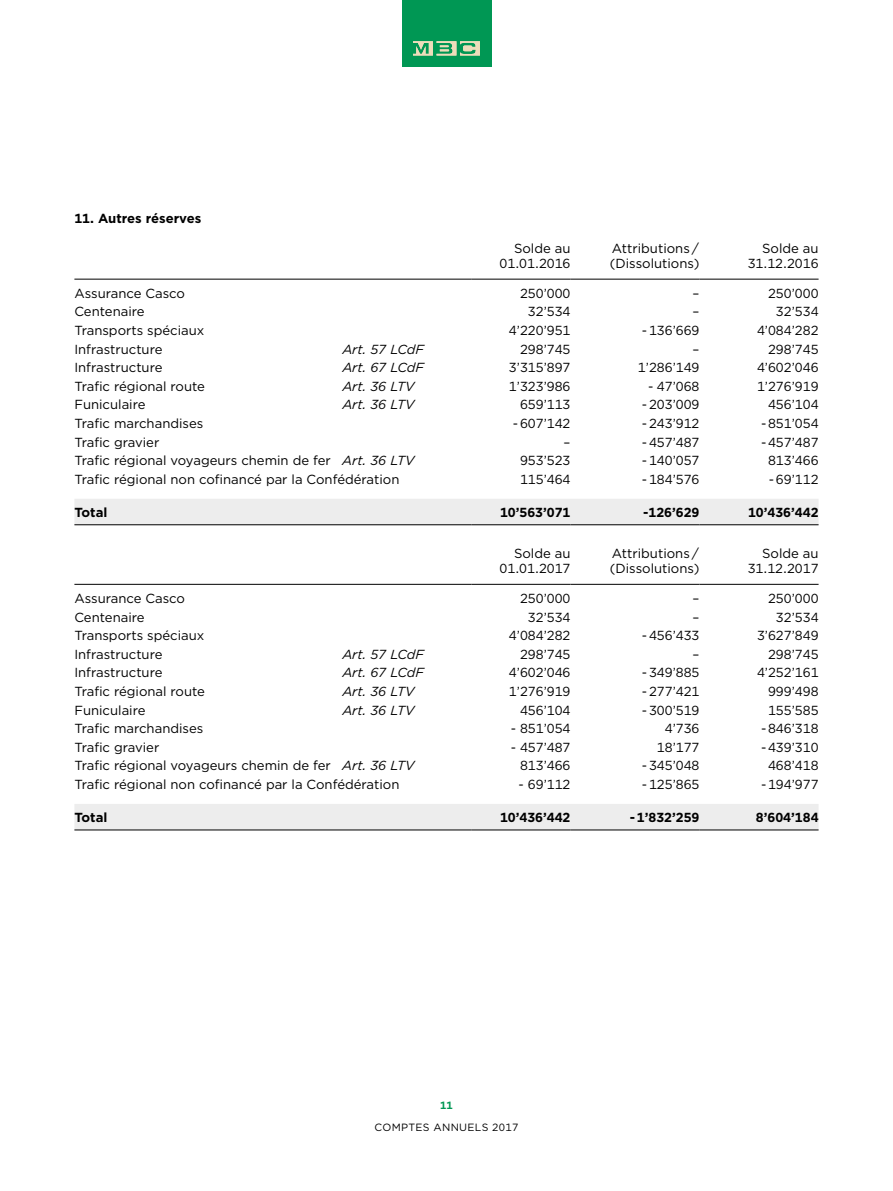
<style>
.page{position:relative;width:893px;height:1191px;background:#fff}
.page>*{position:absolute;margin:0;border:0;box-sizing:border-box;transform-origin:0 0}
.t1{font:13.12px/14.9px "Gotham";color:#000;text-align:right}
.t2{font:700 13.12px "Gotham";color:#000}
.t3{font:italic 13.12px "Gotham";color:#000}
.t4{font:10.5px "Gotham";letter-spacing:.03em;color:#000}
.t5{font:700 10.5px "Gotham";color:#009754}
.s1{font-style:italic}
</style>
<div class="page">
<svg style="left:74px;top:499px;width:745px;height:330px"></svg>
<hr style="left:471px;top:524px;width:99px;height:1px;background:#000">
<hr style="left:699px;top:524px;width:120px;height:1px;background:#000">
<hr style="left:471px;top:829px;width:99px;height:1px;background:#000">
<hr style="left:699px;top:829px;width:120px;height:1px;background:#000">
<hr style="left:74px;top:524px;width:397px;height:1px;background:#000">
<hr style="left:570px;top:524px;width:129px;height:1px;background:#000">
<hr style="left:74px;top:829px;width:397px;height:1px;background:#000">
<hr style="left:570px;top:829px;width:129px;height:1px;background:#000">
<hr style="left:74px;top:279px;width:397px;height:1px;background:#000">
<hr style="left:471px;top:279px;width:99px;height:1px;background:#000">
<hr style="left:570px;top:279px;width:129px;height:1px;background:#000">
<hr style="left:699px;top:279px;width:120px;height:1px;background:#000">
<hr style="left:74px;top:584px;width:397px;height:1px;background:#000">
<hr style="left:471px;top:584px;width:99px;height:1px;background:#000">
<hr style="left:570px;top:584px;width:129px;height:1px;background:#000">
<hr style="left:699px;top:584px;width:120px;height:1px;background:#000">
<div style="left:402px;top:0;width:89px;height:67px;background:#009754"></div>
<svg style="left:413px;top:41px;width:67px;height:15px"></svg>
<p class="t2" style="left:74px;top:210px;width:128px">11. Autres réserves</p>
<p class="t1" style="left:500px;top:241px;width:72px">Solde au<br>01.01.2016</p>
<p class="t1" style="left:610px;top:241px;width:91px;text-align:left">Attributions / (Dissolutions)</p>
<p class="t1" style="left:748px;top:241px;width:72px">Solde au<br>31.12.2016</p>
<p class="t1" style="left:74px;top:285px;width:112px">Assurance Casco</p>
<p class="t1" style="left:520px;top:285px;width:52px">250’000</p>
<p class="t1" style="left:693px;top:285px;width:8px">–</p>
<p class="t1" style="left:768px;top:285px;width:52px">250’000</p>
<p class="t1" style="left:74px;top:304px;width:72px">Centenaire</p>
<p class="t1" style="left:528px;top:304px;width:44px">32’534</p>
<p class="t1" style="left:693px;top:304px;width:8px">–</p>
<p class="t1" style="left:776px;top:304px;width:44px">32’534</p>
<p class="t1" style="left:74px;top:322px;width:132px">Transports spéciaux</p>
<p class="t1" style="left:509px;top:322px;width:63px">4’220’951</p>
<p class="t1" style="left:642px;top:322px;width:59px">- 136’669</p>
<p class="t1" style="left:757px;top:322px;width:63px">4’084’282</p>
<p class="t1" style="left:74px;top:341px;width:90px">Infrastructure</p>
<p class="t3" style="left:342px;top:340px;width:83px">Art. 57 LCdF</p>
<p class="t1" style="left:520px;top:341px;width:52px">298’745</p>
<p class="t1" style="left:693px;top:341px;width:8px">–</p>
<p class="t1" style="left:768px;top:341px;width:52px">298’745</p>
<p class="t1" style="left:74px;top:360px;width:90px">Infrastructure</p>
<p class="t3" style="left:342px;top:359px;width:83px">Art. 67 LCdF</p>
<p class="t1" style="left:509px;top:360px;width:63px">3’315’897</p>
<p class="t1" style="left:638px;top:360px;width:63px">1’286’149</p>
<p class="t1" style="left:757px;top:360px;width:63px">4’602’046</p>
<p class="t1" style="left:74px;top:378px;width:132px">Trafic régional route</p>
<p class="t3" style="left:342px;top:378px;width:74px">Art. 36 LTV</p>
<p class="t1" style="left:509px;top:378px;width:63px">1’323’986</p>
<p class="t1" style="left:648px;top:378px;width:53px">- 47’068</p>
<p class="t1" style="left:757px;top:378px;width:63px">1’276’919</p>
<p class="t1" style="left:74px;top:397px;width:73px">Funiculaire</p>
<p class="t3" style="left:342px;top:396px;width:74px">Art. 36 LTV</p>
<p class="t1" style="left:520px;top:397px;width:52px">659’113</p>
<p class="t1" style="left:642px;top:397px;width:59px">- 203’009</p>
<p class="t1" style="left:768px;top:397px;width:52px">456’104</p>
<p class="t1" style="left:74px;top:415px;width:131px">Trafic marchandises</p>
<p class="t1" style="left:513px;top:415px;width:59px">- 607’142</p>
<p class="t1" style="left:642px;top:415px;width:59px">- 243’912</p>
<p class="t1" style="left:761px;top:415px;width:59px">- 851’054</p>
<p class="t1" style="left:74px;top:434px;width:86px">Trafic gravier</p>
<p class="t1" style="left:564px;top:434px;width:8px">–</p>
<p class="t1" style="left:642px;top:434px;width:59px">- 457’487</p>
<p class="t1" style="left:761px;top:434px;width:59px">- 457’487</p>
<p class="t1" style="left:74px;top:453px;width:342px">Trafic régional voyageurs chemin de fer <span class="s1">Art. 36 LTV</span></p>
<p class="t1" style="left:520px;top:453px;width:52px">953’523</p>
<p class="t1" style="left:642px;top:453px;width:59px">- 140’057</p>
<p class="t1" style="left:768px;top:453px;width:52px">813’466</p>
<p class="t1" style="left:74px;top:471px;width:327px">Trafic régional non cofinancé par la Confédération</p>
<p class="t1" style="left:520px;top:471px;width:52px">115’464</p>
<p class="t1" style="left:642px;top:471px;width:59px">- 184’576</p>
<p class="t1" style="left:769px;top:471px;width:51px">- 69’112</p>
<p class="t2" style="left:74px;top:504px;width:35px">Total</p>
<p class="t2" style="left:500px;top:504px;width:72px">10’563’071</p>
<p class="t2" style="left:643px;top:504px;width:58px">-126’629</p>
<p class="t2" style="left:748px;top:504px;width:72px">10’436’442</p>
<p class="t1" style="left:500px;top:546px;width:72px">Solde au<br>01.01.2017</p>
<p class="t1" style="left:610px;top:546px;width:91px;text-align:left">Attributions / (Dissolutions)</p>
<p class="t1" style="left:748px;top:546px;width:72px">Solde au<br>31.12.2017</p>
<p class="t1" style="left:74px;top:590px;width:112px">Assurance Casco</p>
<p class="t1" style="left:520px;top:590px;width:52px">250’000</p>
<p class="t1" style="left:693px;top:590px;width:8px">–</p>
<p class="t1" style="left:768px;top:590px;width:52px">250’000</p>
<p class="t1" style="left:74px;top:609px;width:72px">Centenaire</p>
<p class="t1" style="left:528px;top:609px;width:44px">32’534</p>
<p class="t1" style="left:693px;top:609px;width:8px">–</p>
<p class="t1" style="left:776px;top:609px;width:44px">32’534</p>
<p class="t1" style="left:74px;top:628px;width:132px">Transports spéciaux</p>
<p class="t1" style="left:509px;top:628px;width:63px">4’084’282</p>
<p class="t1" style="left:642px;top:628px;width:59px">- 456’433</p>
<p class="t1" style="left:757px;top:628px;width:63px">3’627’849</p>
<p class="t1" style="left:74px;top:646px;width:90px">Infrastructure</p>
<p class="t3" style="left:342px;top:645px;width:83px">Art. 57 LCdF</p>
<p class="t1" style="left:520px;top:646px;width:52px">298’745</p>
<p class="t1" style="left:693px;top:646px;width:8px">–</p>
<p class="t1" style="left:768px;top:646px;width:52px">298’745</p>
<p class="t1" style="left:74px;top:665px;width:90px">Infrastructure</p>
<p class="t3" style="left:342px;top:664px;width:83px">Art. 67 LCdF</p>
<p class="t1" style="left:509px;top:665px;width:63px">4’602’046</p>
<p class="t1" style="left:642px;top:665px;width:59px">- 349’885</p>
<p class="t1" style="left:757px;top:665px;width:63px">4’252’161</p>
<p class="t1" style="left:74px;top:683px;width:132px">Trafic régional route</p>
<p class="t3" style="left:342px;top:683px;width:74px">Art. 36 LTV</p>
<p class="t1" style="left:509px;top:683px;width:63px">1’276’919</p>
<p class="t1" style="left:642px;top:683px;width:59px">- 277’421</p>
<p class="t1" style="left:768px;top:683px;width:52px">999’498</p>
<p class="t1" style="left:74px;top:702px;width:73px">Funiculaire</p>
<p class="t3" style="left:342px;top:701px;width:74px">Art. 36 LTV</p>
<p class="t1" style="left:520px;top:702px;width:52px">456’104</p>
<p class="t1" style="left:642px;top:702px;width:59px">- 300’519</p>
<p class="t1" style="left:768px;top:702px;width:52px">155’585</p>
<p class="t1" style="left:74px;top:721px;width:131px">Trafic marchandises</p>
<p class="t1" style="left:511px;top:721px;width:61px">- 851’054</p>
<p class="t1" style="left:665px;top:721px;width:36px">4’736</p>
<p class="t1" style="left:761px;top:721px;width:59px">- 846’318</p>
<p class="t1" style="left:74px;top:739px;width:86px">Trafic gravier</p>
<p class="t1" style="left:511px;top:739px;width:61px">- 457’487</p>
<p class="t1" style="left:657px;top:739px;width:44px">18’177</p>
<p class="t1" style="left:761px;top:739px;width:59px">- 439’310</p>
<p class="t1" style="left:74px;top:758px;width:342px">Trafic régional voyageurs chemin de fer <span class="s1">Art. 36 LTV</span></p>
<p class="t1" style="left:520px;top:758px;width:52px">813’466</p>
<p class="t1" style="left:642px;top:758px;width:59px">- 345’048</p>
<p class="t1" style="left:768px;top:758px;width:52px">468’418</p>
<p class="t1" style="left:74px;top:776px;width:327px">Trafic régional non cofinancé par la Confédération</p>
<p class="t1" style="left:519px;top:776px;width:53px">- 69’112</p>
<p class="t1" style="left:642px;top:776px;width:59px">- 125’865</p>
<p class="t1" style="left:761px;top:776px;width:59px">- 194’977</p>
<p class="t2" style="left:74px;top:809px;width:35px">Total</p>
<p class="t2" style="left:500px;top:809px;width:72px">10’436’442</p>
<p class="t2" style="left:630px;top:809px;width:71px">- 1’832’259</p>
<p class="t2" style="left:756px;top:809px;width:64px">8’604’184</p>
<p class="t5" style="left:440px;top:1098px;width:14px">11</p>
<p class="t4" style="left:375px;top:1121px;width:145px">COMPTES ANNUELS 2017</p>
</div>
